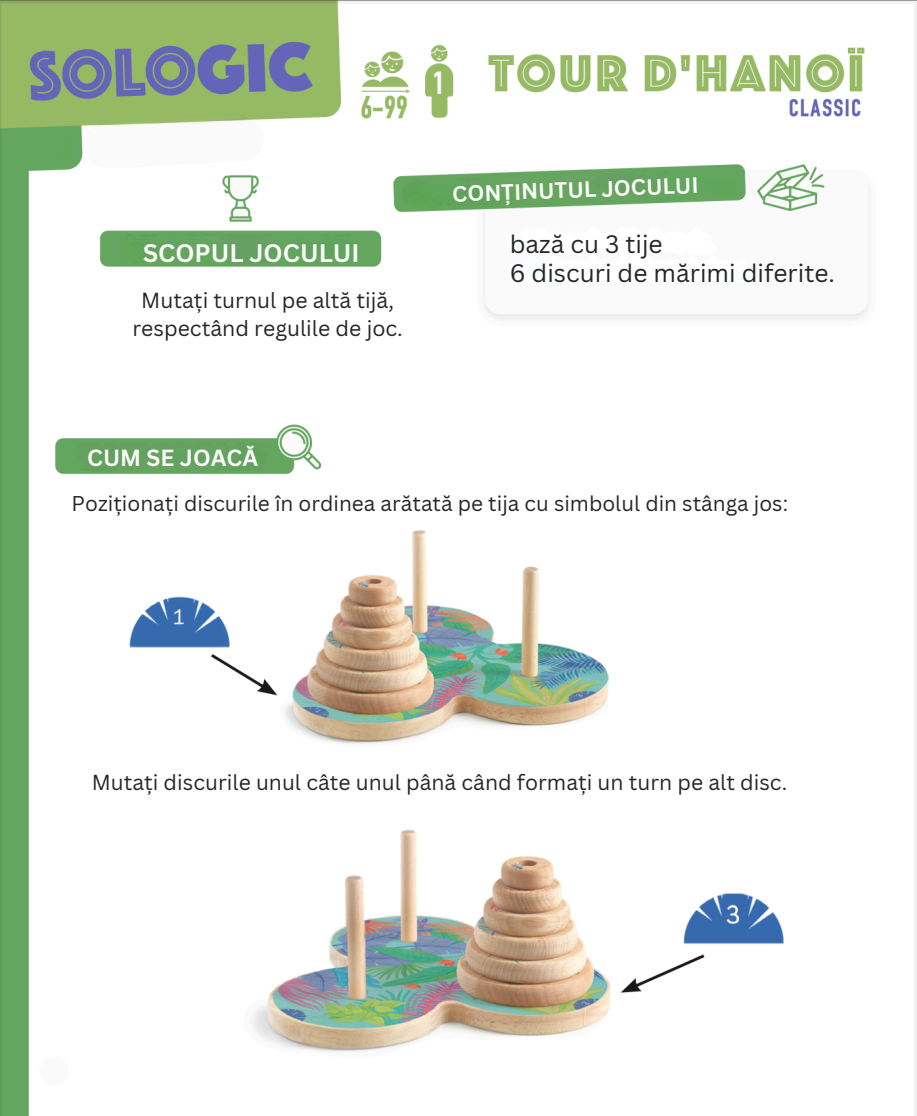
<style>
.page{position:relative;width:917px;height:1116px;background:#fff}
.page>*{position:absolute;margin:0;border:0;box-sizing:border-box;transform-origin:0 0}
.t1{font:700 24.68px "Canva Sans";color:#f9faf8}
.t2{font:24.59px/28.9px "Canva Sans";color:#272627}
.t3{font:700 22.75px "Canva Sans";color:#f9faf8}
.t4{font:700 21.7px "Canva Sans";color:#f9faf8}
.t5{font:21.26px/28.2px "Canva Sans";color:#272627;text-align:center}
.t6{font:21.09px "Canva Sans";color:#272627}
.t7{font:20.82px "Canva Sans";color:#272627}
</style>
<div class="page">
<img style="left:0;top:0;width:916px;height:1116px">
<h2 class="t1" style="left:143px;top:236px;width:218px">SCOPUL JOCULUI</h2>
<h1 class="t5" style="left:132px;top:285px;width:272px">Mutați turnul pe altă tijă, respectând regulile de joc.</h1>
<h1 class="t4" style="left:451px;top:179px;width:248px;rotate:-2deg">CONȚINUTUL JOCULUI</h1>
<p class="t2" style="left:509px;top:229px;width:327px">bază cu 3 tije<br>6 discuri de mărimi diferite.</p>
<p class="t3" style="left:87px;top:442px;width:173px">CUM SE JOACĂ</p>
<p class="t7" style="left:72px;top:489px;width:717px">Poziționați discurile în ordinea arătată pe tija cu simbolul din stânga jos:</p>
<h3 class="t6" style="left:92px;top:767px;width:696px">Mutați discurile unul câte unul până când formați un turn pe alt disc.</h3>
</div>
